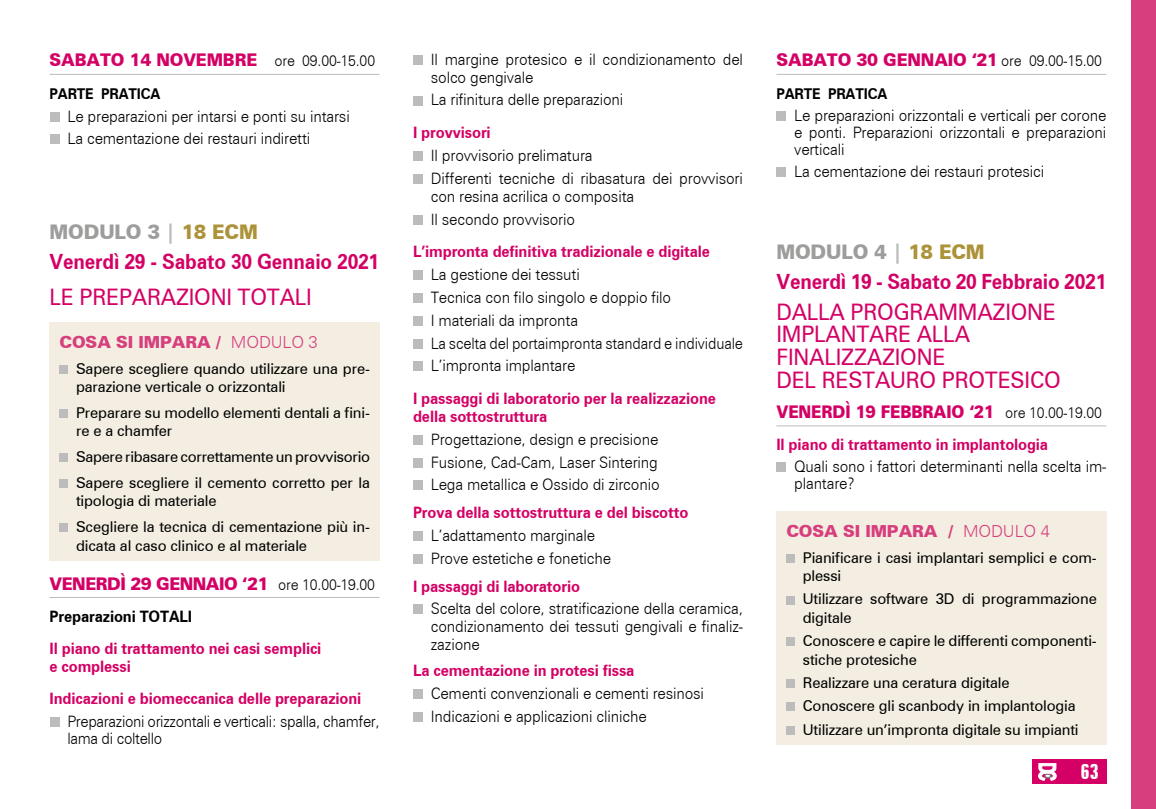
<style>
.page{position:relative;width:1156px;height:809px;background:#fff}
.page>*{position:absolute;margin:0;border:0;box-sizing:border-box;transform-origin:0 0}
.t1{font:22.75px/22.8px "Zurich BT";letter-spacing:-.01em;color:#d40065;scale:.95 1}
.t2{font:700 21px "Zurich BT";letter-spacing:-.01em;color:#d40065;scale:.92 1}
.t3{font:700 extra-condensed 21px "Zurich BT";color:#fff}
.t4{font:900 20.12px "Zurich BT";letter-spacing:-.01em;color:#9d9d9c;scale:.95 1}
.t5{font:900 17.5px "Zurich BT";letter-spacing:-.01em;color:#d40065;scale:.95 1}
.t6{font:900 17.5px "Zurich BT";letter-spacing:-.01em;color:#d40065;scale:.9 1}
.t7{font:900 17.5px "Zurich BT";letter-spacing:-.03em;color:#d40065;scale:.95 1}
.t8{font:900 16.62px "Zurich BT";letter-spacing:-.01em;color:#d73e7d}
.t9{font:300 15.75px/22.8px "Zurich BT";letter-spacing:-.01em;color:#000;scale:.95 1}
.t10{font:700 15.75px/17.5px "Zurich BT";letter-spacing:-.01em;color:#d40065;scale:.95 1}
.t11{font:300 15.75px/17.5px "Zurich BT";letter-spacing:-.01em;color:#000;scale:.93 1}
.t12{font:700 15.75px "Zurich BT";letter-spacing:-.01em;color:#000;scale:.95 1}
.t13{font:14.88px/18.4px "Zurich BT";letter-spacing:-.01em;color:#000}
.t14{font:700 14.88px "Zurich BT";letter-spacing:-.01em;color:#000;scale:.95 1}
.s1{font-weight:300;font-size:14.88px;color:#000}
.s2{color:#bcbcbc}
.s3{color:#ac9238}
.s4{font-weight:300}
</style>
<div class="page">
<div style="left:1131px;top:0;width:25px;height:809px;background:#d73e7d"></div>
<div style="left:1032px;top:759px;width:74px;height:25px;background:#d40065"></div>
<svg style="left:1038px;top:763px;width:18px;height:17px"></svg>
<hr style="left:50px;top:74px;width:329px;height:1px;background:#bcbcbc">
<hr style="left:50px;top:597px;width:329px;height:1px;background:#bcbcbc">
<div style="left:50px;top:112px;width:10px;height:10px;background:#bcbcbc"></div>
<div style="left:50px;top:134px;width:10px;height:10px;background:#bcbcbc"></div>
<div style="left:50px;top:717px;width:10px;height:10px;background:#bcbcbc"></div>
<div style="left:413px;top:55px;width:10px;height:10px;background:#bcbcbc"></div>
<div style="left:413px;top:95px;width:10px;height:10px;background:#bcbcbc"></div>
<div style="left:413px;top:151px;width:10px;height:10px;background:#bcbcbc"></div>
<div style="left:413px;top:174px;width:10px;height:10px;background:#bcbcbc"></div>
<div style="left:413px;top:214px;width:10px;height:10px;background:#bcbcbc"></div>
<div style="left:413px;top:270px;width:10px;height:10px;background:#bcbcbc"></div>
<div style="left:413px;top:293px;width:10px;height:10px;background:#bcbcbc"></div>
<div style="left:413px;top:316px;width:10px;height:10px;background:#bcbcbc"></div>
<div style="left:413px;top:338px;width:10px;height:10px;background:#bcbcbc"></div>
<div style="left:413px;top:361px;width:10px;height:10px;background:#bcbcbc"></div>
<div style="left:413px;top:435px;width:10px;height:9px;background:#bcbcbc"></div>
<div style="left:413px;top:457px;width:10px;height:10px;background:#bcbcbc"></div>
<div style="left:413px;top:480px;width:10px;height:10px;background:#bcbcbc"></div>
<div style="left:413px;top:531px;width:10px;height:10px;background:#bcbcbc"></div>
<div style="left:413px;top:554px;width:10px;height:9px;background:#bcbcbc"></div>
<div style="left:413px;top:604px;width:10px;height:10px;background:#bcbcbc"></div>
<div style="left:413px;top:689px;width:10px;height:9px;background:#bcbcbc"></div>
<div style="left:413px;top:711px;width:10px;height:10px;background:#bcbcbc"></div>
<hr style="left:776px;top:74px;width:330px;height:1px;background:#bcbcbc">
<hr style="left:776px;top:425px;width:330px;height:1px;background:#bcbcbc">
<div style="left:776px;top:111px;width:10px;height:10px;background:#bcbcbc"></div>
<div style="left:776px;top:167px;width:10px;height:10px;background:#bcbcbc"></div>
<div style="left:776px;top:462px;width:10px;height:10px;background:#bcbcbc"></div>
<div style="left:50px;top:322px;width:330px;height:238px;background:#f3eee1"></div>
<div style="left:60px;top:365px;width:8px;height:9px;background:#bcbcbc"></div>
<div style="left:60px;top:409px;width:8px;height:9px;background:#bcbcbc"></div>
<div style="left:60px;top:453px;width:8px;height:9px;background:#bcbcbc"></div>
<div style="left:60px;top:479px;width:8px;height:9px;background:#bcbcbc"></div>
<div style="left:60px;top:523px;width:8px;height:9px;background:#bcbcbc"></div>
<div style="left:776px;top:511px;width:331px;height:233px;background:#f3eee1"></div>
<div style="left:786px;top:554px;width:9px;height:8px;background:#bcbcbc"></div>
<div style="left:786px;top:595px;width:9px;height:9px;background:#bcbcbc"></div>
<div style="left:786px;top:637px;width:9px;height:9px;background:#bcbcbc"></div>
<div style="left:786px;top:679px;width:9px;height:9px;background:#bcbcbc"></div>
<div style="left:786px;top:702px;width:9px;height:9px;background:#bcbcbc"></div>
<div style="left:786px;top:725px;width:9px;height:9px;background:#bcbcbc"></div>
<p class="t5" style="left:50px;top:50px;width:344px">SABATO 14 NOVEMBRE <span class="s1">ore 09.00-15.00</span></p>
<p class="t14" style="left:50px;top:85px;width:118px">PARTE PRATICA</p>
<p class="t9" style="left:67px;top:105px;width:299px">Le preparazioni per intarsi e ponti su intarsi<br>La cementazione dei restauri indiretti</p>
<p class="t4" style="left:50px;top:219px;width:221px">MODULO 3 <span class="s2">|</span> <span class="s3">18 ECM</span></p>
<h2 class="t2" style="left:50px;top:249px;width:360px">Venerdì 29 - Sabato 30 Gennaio 2021</h2>
<h1 class="t1" style="left:50px;top:285px;width:278px">LE PREPARAZIONI TOTALI</h1>
<p class="t8" style="left:60px;top:332px;width:260px">COSA SI IMPARA / <span class="s4">MODULO 3</span></p>
<p class="t13" style="left:76px;top:359px;width:296px">Sapere scegliere quando utilizzare una pre&shy;parazione verticale o orizzontali</p>
<p class="t13" style="left:76px;top:403px;width:296px">Preparare su modello elementi dentali a fini&shy;re e a chamfer</p>
<p class="t13" style="left:76px;top:444px;width:296px;line-height:25.9px">Sapere ribasare correttamente un provvisorio<br>Sapere scegliere il cemento corretto per la</p>
<p class="t13" style="left:76px;top:488px;width:296px;line-height:25.9px">tipologia di materiale<br>Scegliere la tecnica di cementazione più in-</p>
<p class="t13" style="left:76px;top:536px;width:233px">dicata al caso clinico e al materiale</p>
<p class="t7" style="left:50px;top:572px;width:344px">VENERDÌ 29 GENNAIO ‘21 <span class="s1">ore 10.00-19.00</span></p>
<p class="t12" style="left:50px;top:607px;width:151px">Preparazioni TOTALI</p>
<p class="t10" style="left:50px;top:640px;width:288px">Il piano di trattamento nei casi semplici e complessi</p>
<p class="t10" style="left:50px;top:690px;width:330px">Indicazioni e biomeccanica delle preparazioni</p>
<p class="t11" style="left:67px;top:712px;width:337px">Preparazioni orizzontali e verticali: spalla, chamfer, lama di coltello</p>
<p class="t9" style="left:431px;top:50px;width:330px;line-height:17.8px">Il margine protesico e il condizionamento del solco gengivale</p>
<p class="t9" style="left:431px;top:88px;width:204px">La rifinitura delle preparazioni</p>
<p class="t10" style="left:413px;top:124px;width:83px">I provvisori</p>
<p class="t9" style="left:431px;top:144px;width:330px">Il provvisorio prelimatura<br>Differenti tecniche di ribasatura dei provvisori</p>
<p class="t9" style="left:431px;top:184px;width:216px">con resina acrilica o composita<br>Il secondo provvisorio</p>
<p class="t10" style="left:413px;top:243px;width:314px">L’impronta definitiva tradizionale e digitale</p>
<p class="t9" style="left:431px;top:263px;width:330px">La gestione dei tessuti<br>Tecnica con filo singolo e doppio filo<br>I materiali da impronta<br>La scelta del portaimpronta standard e individuale<br>L’impronta implantare</p>
<p class="t10" style="left:413px;top:389px;width:320px">I passaggi di laboratorio per la realizzazione della sottostruttura</p>
<p class="t9" style="left:431px;top:427px;width:242px;text-align:justify">Progettazione, design e precisione Fusione, Cad-Cam, Laser Sintering Lega metallica e Ossido di zirconio</p>
<p class="t10" style="left:413px;top:503px;width:291px">Prova della sottostruttura e del biscotto</p>
<p class="t9" style="left:431px;top:524px;width:191px">L’adattamento marginale<br>Prove estetiche e fonetiche</p>
<p class="t10" style="left:413px;top:577px;width:177px">I passaggi di laboratorio</p>
<p class="t9" style="left:431px;top:599px;width:330px;line-height:17.8px;text-align:justify">Scelta del colore, stratificazione della ceramica, condizionamento dei tessuti gengivali e finaliz&shy;zazione</p>
<p class="t10" style="left:413px;top:661px;width:235px">La cementazione in protesi fissa</p>
<p class="t9" style="left:431px;top:681px;width:289px">Cementi convenzionali e cementi resinosi<br>Indicazioni e applicazioni cliniche</p>
<p class="t5" style="left:776px;top:50px;width:344px">SABATO 30 GENNAIO ‘21 <span class="s1">ore 09.00-15.00</span></p>
<p class="t14" style="left:776px;top:85px;width:118px">PARTE PRATICA</p>
<p class="t9" style="left:794px;top:107px;width:330px;line-height:17px;text-align:justify">Le preparazioni orizzontali e verticali per corone e ponti. Preparazioni orizzontali e preparazioni verticali</p>
<p class="t9" style="left:794px;top:160px;width:265px">La cementazione dei restauri protesici</p>
<p class="t4" style="left:776px;top:239px;width:221px">MODULO 4 <span class="s2">|</span> <span class="s3">18 ECM</span></p>
<h2 class="t2" style="left:776px;top:268px;width:360px">Venerdì 19 - Sabato 20 Febbraio 2021</h2>
<h1 class="t1" style="left:776px;top:300px;width:301px">DALLA PROGRAMMAZIONE<br>IMPLANTARE ALLA<br>FINALIZZAZIONE<br>DEL RESTAURO PROTESICO</h1>
<p class="t6" style="left:776px;top:401px;width:363px">VENERDÌ 19 FEBBRAIO ‘21 <span class="s1">ore 10.00-19.00</span></p>
<p class="t10" style="left:776px;top:435px;width:287px">Il piano di trattamento in implantologia</p>
<p class="t9" style="left:794px;top:458px;width:330px;line-height:17px">Quali sono i fattori determinanti nella scelta im&shy;plantare?</p>
<p class="t8" style="left:786px;top:521px;width:265px">COSA SI IMPARA / <span class="s4">MODULO 4</span></p>
<p class="t13" style="left:803px;top:548px;width:295px">Pianificare i casi implantari semplici e com&shy;plessi</p>
<p class="t13" style="left:803px;top:589px;width:295px">Utilizzare software 3D di programmazione digitale</p>
<p class="t13" style="left:803px;top:631px;width:295px">Conoscere e capire le differenti componenti&shy;stiche protesiche</p>
<p class="t13" style="left:803px;top:670px;width:277px;line-height:23.3px">Realizzare una ceratura digitale<br>Conoscere gli scanbody in implantologia<br>Utilizzare un’impronta digitale su impianti</p>
<h2 class="t3" style="left:1080px;top:760px;width:20px">63</h2>
</div>
